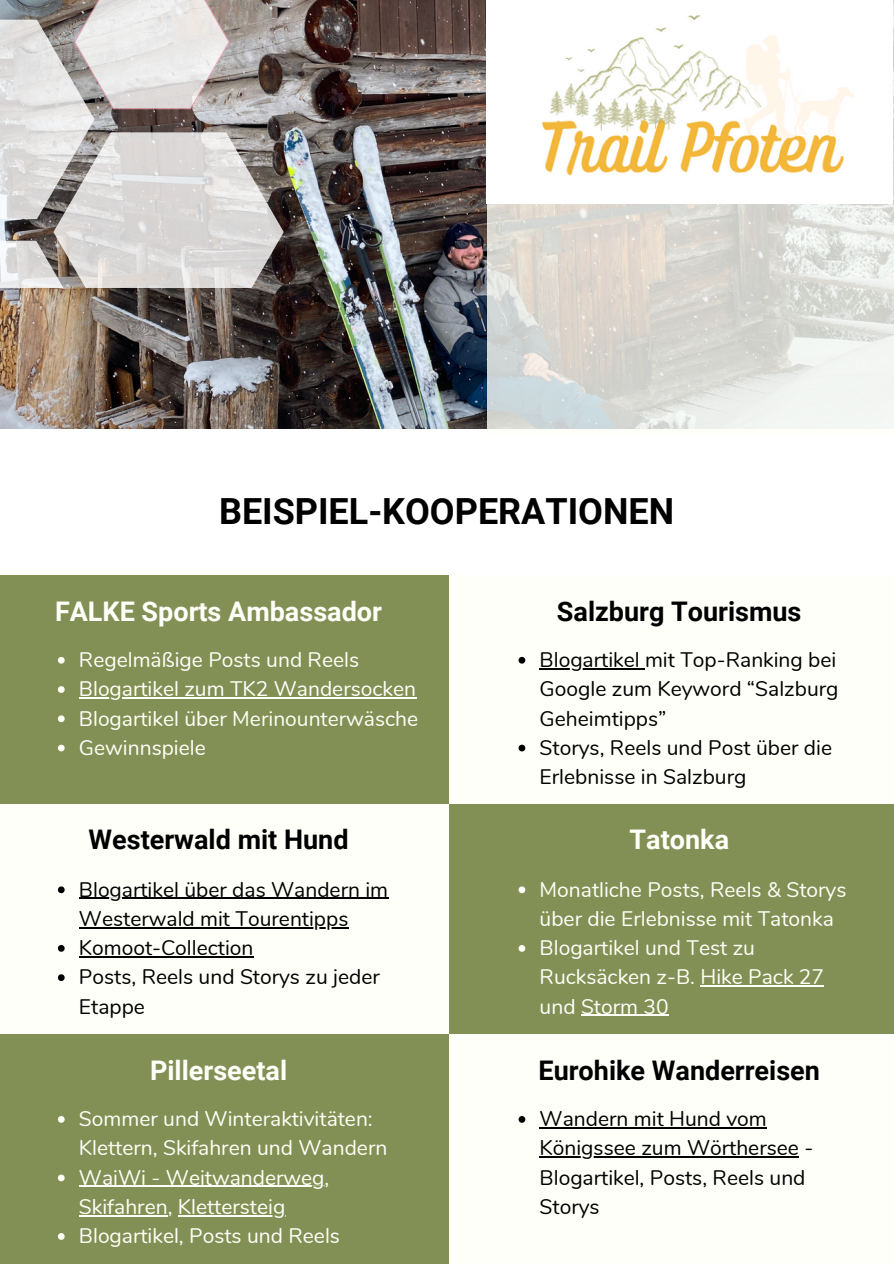
<style>
.page{position:relative;width:894px;height:1264px;background:#fff}
.page>*{position:absolute;margin:0;border:0;box-sizing:border-box;transform-origin:0 0}
.t1{font:700 36px "Roboto";color:#000}
.t2{font:700 27px "Roboto";color:#000}
.t3{font:700 27px "Roboto";color:#fefff8}
.t4{font:21px/29.2px "Nunito";color:#fefff8}
.t5{font:21px/29.2px "Nunito";color:#000}
</style>
<div class="page">
<div style="left:0;top:574px;width:448px;height:230px;background:#839055"></div>
<div style="left:449px;top:574px;width:444px;height:230px;background:#fefff8"></div>
<div style="left:449px;top:804px;width:444px;height:229px;background:#839055"></div>
<div style="left:0;top:804px;width:448px;height:229px;background:#fefff8"></div>
<svg style="left:58px;top:657px;width:7px;height:6px"></svg>
<svg style="left:58px;top:686px;width:7px;height:7px"></svg>
<hr style="left:79px;top:697px;width:337px;height:1px;background:#fefff8">
<svg style="left:58px;top:715px;width:7px;height:7px"></svg>
<svg style="left:58px;top:744px;width:7px;height:7px"></svg>
<svg style="left:518px;top:657px;width:7px;height:6px"></svg>
<hr style="left:539px;top:668px;width:106px;height:1px;background:#000">
<svg style="left:518px;top:744px;width:7px;height:7px"></svg>
<svg style="left:58px;top:886px;width:7px;height:7px"></svg>
<hr style="left:79px;top:897px;width:309px;height:1px;background:#000">
<hr style="left:79px;top:927px;width:269px;height:1px;background:#000">
<svg style="left:58px;top:945px;width:7px;height:6px"></svg>
<hr style="left:79px;top:956px;width:174px;height:1px;background:#000">
<svg style="left:58px;top:974px;width:7px;height:7px"></svg>
<svg style="left:518px;top:886px;width:7px;height:7px"></svg>
<svg style="left:518px;top:945px;width:7px;height:6px"></svg>
<hr style="left:700px;top:985px;width:123px;height:1px;background:#fefff8">
<hr style="left:581px;top:1014px;width:87px;height:1px;background:#fefff8">
<div style="left:0;top:1033px;width:448px;height:230px;background:#839055"></div>
<div style="left:449px;top:1033px;width:444px;height:230px;background:#fefff8"></div>
<svg style="left:58px;top:1116px;width:7px;height:6px"></svg>
<svg style="left:58px;top:1174px;width:7px;height:7px"></svg>
<hr style="left:79px;top:1185px;width:245px;height:1px;background:#fefff8">
<hr style="left:79px;top:1214px;width:89px;height:2px;background:#fefff8">
<hr style="left:178px;top:1214px;width:107px;height:2px;background:#fefff8">
<svg style="left:58px;top:1233px;width:7px;height:6px"></svg>
<svg style="left:518px;top:1116px;width:7px;height:6px"></svg>
<hr style="left:539px;top:1127px;width:227px;height:1px;background:#000">
<hr style="left:539px;top:1156px;width:259px;height:1px;background:#000">
<img style="left:0;top:0;width:487px;height:428px">
<svg style="left:487px;top:204px;width:406px;height:225px"></svg>
<svg style="left:0;top:0;width:283px;height:288px;background:#c4c1c0"></svg>
<img style="left:486px;top:1px;width:369px;height:202px">
<p class="t1" style="left:219px;top:490px;width:456px">BEISPIEL-KOOPERATIONEN</p>
<p class="t3" style="left:55px;top:595px;width:328px">FALKE Sports Ambassador</p>
<p class="t2" style="left:557px;top:595px;width:246px">Salzburg Tourismus</p>
<h3 class="t4" style="left:79px;top:645px;width:281px">Regelmäßige Posts und Reels</h3>
<h2 class="t4" style="left:79px;top:674px;width:338px">Blogartikel zum TK2 Wandersocken</h2>
<h4 class="t4" style="left:79px;top:704px;width:340px">Blogartikel über Merinounterwäsche</h4>
<p class="t4" style="left:79px;top:733px;width:128px">Gewinnspiele</p>
<p class="t5" style="left:539px;top:645px;width:300px;text-align:justify">Blogartikel mit Top-Ranking bei Google zum Keyword “Salzburg Geheimtipps”</p>
<p class="t5" style="left:539px;top:733px;width:294px">Storys, Reels und Post über die<br>Erlebnisse in Salzburg</p>
<p class="t2" style="left:89px;top:824px;width:261px">Westerwald mit Hund</p>
<h1 class="t3" style="left:629px;top:824px;width:101px">Tatonka</h1>
<h4 class="t5" style="left:79px;top:875px;width:310px">Blogartikel über das Wandern im</h4>
<p class="t5" style="left:79px;top:904px;width:271px">Westerwald mit Tourentipps<br>Komoot-Collection</p>
<p class="t5" style="left:79px;top:962px;width:302px">Posts, Reels und Storys zu jeder<br>Etappe</p>
<p class="t4" style="left:539px;top:875px;width:308px">Monatliche Posts, Reels &amp; Storys über die Erlebnisse mit Tatonka</p>
<h4 class="t4" style="left:539px;top:933px;width:286px">Blogartikel und Test zu<br>Rucksäcken z-B. Hike Pack 27 und Storm 30</h4>
<p class="t3" style="left:150px;top:1054px;width:139px">Pillerseetal</p>
<p class="t2" style="left:538px;top:1054px;width:283px">Eurohike Wanderreisen</p>
<p class="t4" style="left:79px;top:1104px;width:310px">Sommer und Winteraktivitäten:<br>Klettern, Skifahren und Wandern</p>
<h4 class="t4" style="left:79px;top:1163px;width:252px">WaiWi - Weitwanderweg,<br>Skifahren, Klettersteig</h4>
<p class="t4" style="left:79px;top:1221px;width:262px">Blogartikel, Posts und Reels</p>
<p class="t5" style="left:539px;top:1104px;width:229px">Wandern mit Hund vom</p>
<h4 class="t5" style="left:539px;top:1133px;width:275px">Königssee zum Wörthersee -<br>Blogartikel, Posts, Reels und<br>Storys</h4>
</div>
